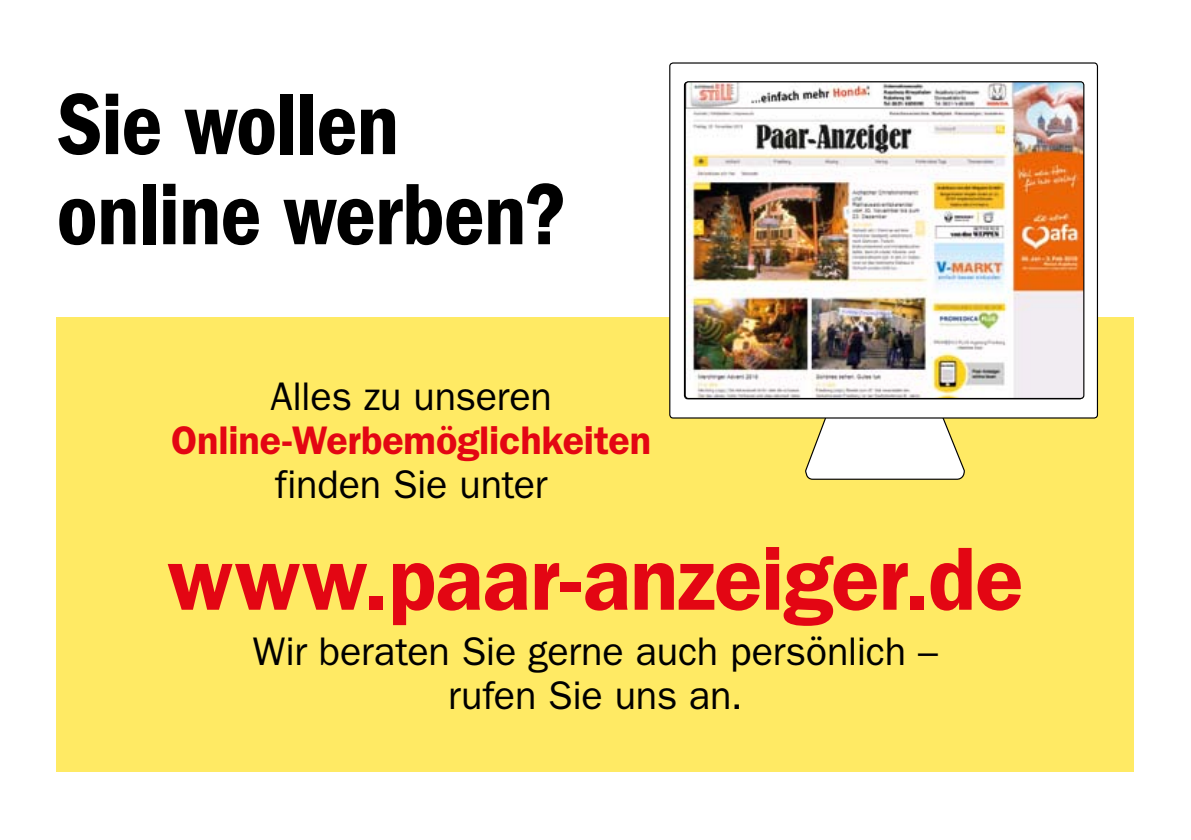
<style>
.page{position:relative;width:1191px;height:840px;background:#fff}
.page>*{position:absolute;margin:0;border:0;box-sizing:border-box;transform-origin:0 0}
.t1{font:600 condensed 90px/90px "Franklin Gothic LT";letter-spacing:-.01em;color:#000}
.t2{font:600 90px "Franklin Gothic LT";letter-spacing:-.01em;color:#e30613}
.t3{font:40px/44px "Franklin Gothic LT";letter-spacing:-.01em;color:#000;text-align:center}
.t4{font:600 40px "Franklin Gothic LT";letter-spacing:-.005em;color:#e30613}
</style>
<div class="page">
<div style="left:57px;top:317px;width:1077px;height:454px;background:#ffea64"></div>
<svg style="left:804px;top:418px;width:161px;height:62px"></svg>
<div style="left:670px;top:63px;width:427px;height:355px;background:#fff;border-radius:3px"></div>
<div style="left:669px;top:62px;width:429px;height:356px;border:1px solid #000;border-radius:3px"></div>
<img style="left:686px;top:83px;width:396px;height:314px">
<div style="left:684px;top:81px;width:400px;height:318px;border:1px solid #000;border-radius:3px"></div>
<h1 class="t1" style="left:57px;top:80px;width:512px">Sie wollen online werben?</h1>
<p class="t3" style="left:270px;top:374px;width:283px">Alles zu unseren</p>
<p class="t4" style="left:171px;top:416px;width:481px">Online-Werbemöglichkeiten</p>
<p class="t3" style="left:275px;top:462px;width:274px">finden Sie unter</p>
<h1 class="t2" style="left:167px;top:525px;width:857px">www.paar-anzeiger.de</h1>
<p class="t3" style="left:253px;top:629px;width:686px">Wir beraten Sie gerne auch persönlich – rufen Sie uns an.</p>
</div>
